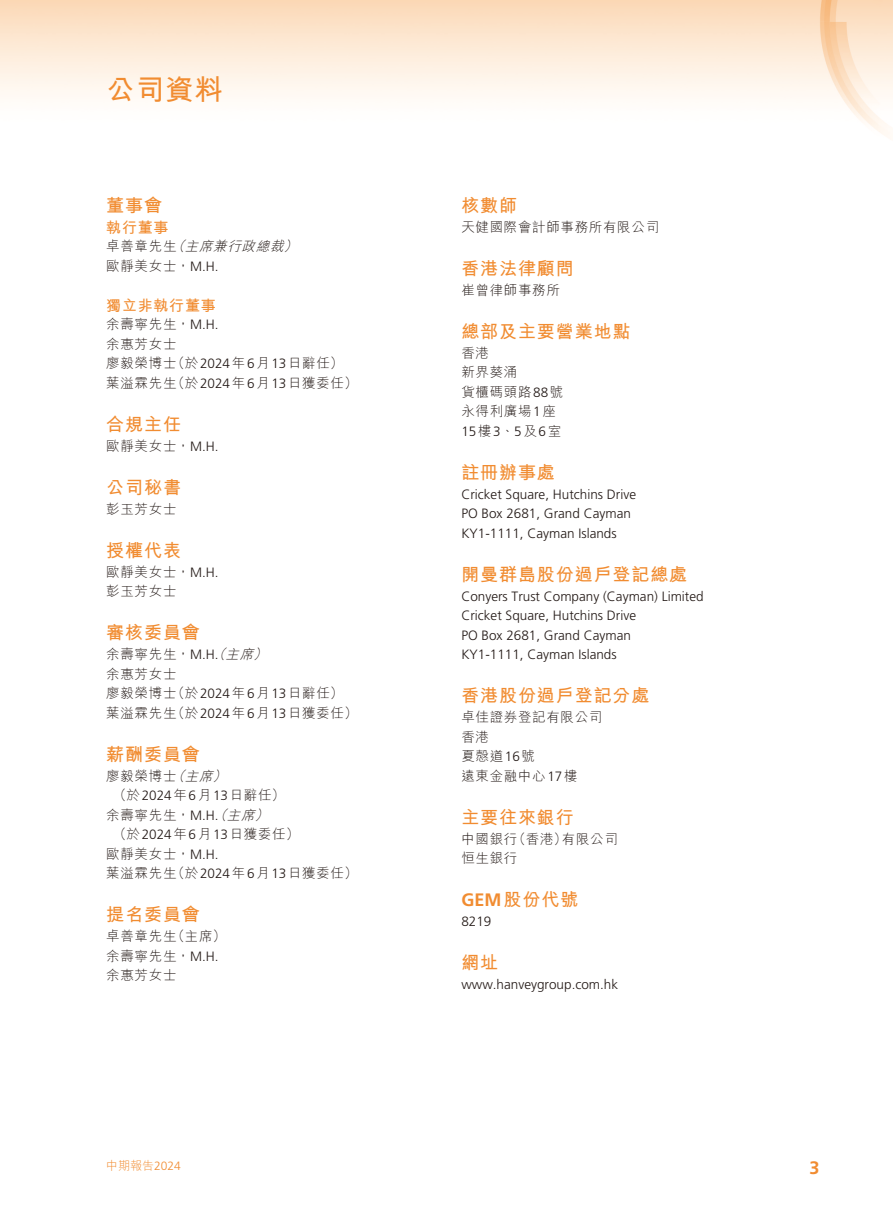
<style>
.page{position:relative;width:893px;height:1212px;background:#fff}
.page>*{position:absolute;margin:0;border:0;box-sizing:border-box;transform-origin:0 0}
.t1{font:700 28.5px "M Hei HK";color:#f18c31}
.t2{font:700 18px "M Hei HK";letter-spacing:.05em;color:#f18c31}
.t3{font:700 18px "Frutiger LT Std";color:#f18c31}
.t4{font:700 15px "M Hei HK";letter-spacing:.05em;color:#f18c31}
.t5{font:300 13.5px/19.5px "M Hei HK";letter-spacing:.05em;color:#231916}
.t6{font:300 13.5px/19.5px "Frutiger LT Std";color:#231916}
.t7{font:300 12px "M Hei HK";color:#f18c31}
.s1{font-style:italic}
.s2{font-family:"Frutiger LT Std"}
.s3{font-family:"M Hei HK"}
</style>
<div class="page">
<img style="left:0;top:0;width:893px;height:137px">
<h1 class="t1" style="left:106px;top:69px;width:118px">公司資料</h1>
<h2 class="t2" style="left:106px;top:192px;width:57px">董事會</h2>
<p class="t4" style="left:106px;top:217px;width:64px">執行董事</p>
<p class="t5" style="left:106px;top:236px;width:196px">卓善章先生<span class="s1">（主席兼行政總裁）</span>歐靜美女士，<span class="s2">M.H.</span></p>
<p class="t4" style="left:106px;top:295px;width:111px">獨立非執行董事</p>
<p class="t5" style="left:106px;top:314px;width:253px">余壽寧先生，<span class="s2">M.H.<br></span>余惠芳女士<br>廖毅榮博士（於<span class="s2">2024</span>年<span class="s2">6</span>月<span class="s2">13</span>日辭任）葉溢霖先生（於<span class="s2">2024</span>年<span class="s2">6</span>月<span class="s2">13</span>日獲委任）</p>
<h2 class="t2" style="left:106px;top:411px;width:76px">合規主任</h2>
<p class="t5" style="left:106px;top:436px;width:114px">歐靜美女士，<span class="s2">M.H.</span></p>
<h2 class="t2" style="left:106px;top:474px;width:76px">公司秘書</h2>
<p class="t5" style="left:106px;top:499px;width:72px">彭玉芳女士</p>
<h2 class="t2" style="left:106px;top:537px;width:76px">授權代表</h2>
<p class="t5" style="left:106px;top:562px;width:114px">歐靜美女士，<span class="s2">M.H.</span>彭玉芳女士</p>
<h2 class="t2" style="left:106px;top:619px;width:95px">審核委員會</h2>
<p class="t5" style="left:106px;top:644px;width:253px">余壽寧先生，<span class="s2">M.H.</span><span class="s1">（主席）<br></span>余惠芳女士<br>廖毅榮博士（於<span class="s2">2024</span>年<span class="s2">6</span>月<span class="s2">13</span>日辭任）葉溢霖先生（於<span class="s2">2024</span>年<span class="s2">6</span>月<span class="s2">13</span>日獲委任）</p>
<h2 class="t2" style="left:106px;top:741px;width:95px">薪酬委員會</h2>
<p class="t5" style="left:106px;top:766px;width:125px">廖毅榮博士<span class="s1">（主席）</span></p>
<p class="t5" style="left:113px;top:785px;width:174px">（於<span class="s2">2024</span>年<span class="s2">6</span>月<span class="s2">13</span>日辭任）</p>
<p class="t5" style="left:106px;top:805px;width:167px">余壽寧先生，<span class="s2">M.H.</span><span class="s1">（主席）</span></p>
<p class="t5" style="left:113px;top:824px;width:188px">（於<span class="s2">2024</span>年<span class="s2">6</span>月<span class="s2">13</span>日獲委任）</p>
<p class="t5" style="left:106px;top:844px;width:114px">歐靜美女士，<span class="s2">M.H.</span></p>
<p class="t5" style="left:106px;top:863px;width:253px">葉溢霖先生（於<span class="s2">2024</span>年<span class="s2">6</span>月<span class="s2">13</span>日獲委任）</p>
<h2 class="t2" style="left:106px;top:901px;width:95px">提名委員會</h2>
<p class="t5" style="left:106px;top:926px;width:121px">卓善章先生（主席）余壽寧先生，<span class="s2">M.H.</span>余惠芳女士</p>
<h2 class="t2" style="left:461px;top:192px;width:57px">核數師</h2>
<p class="t5" style="left:461px;top:217px;width:199px">天健國際會計師事務所有限公司</p>
<h2 class="t2" style="left:461px;top:255px;width:114px">香港法律顧問</h2>
<p class="t5" style="left:461px;top:280px;width:100px">崔曾律師事務所</p>
<h2 class="t2" style="left:461px;top:318px;width:171px">總部及主要營業地點</h2>
<p class="t5" style="left:461px;top:343px;width:104px">香港<br>新界葵涌<br>貨櫃碼頭路<span class="s2">88</span>號永得利廣場<span class="s2">1</span>座</p>
<p class="t6" style="left:461px;top:421px;width:101px">15<span class="s3">樓</span>3<span class="s3">、</span>5<span class="s3">及</span>6<span class="s3">室</span></p>
<h2 class="t2" style="left:461px;top:459px;width:95px">註冊辦事處</h2>
<p class="t6" style="left:461px;top:484px;width:176px">Cricket Square, Hutchins Drive<br>PO Box 2681, Grand Cayman<br>KY1-1111, Cayman Islands</p>
<h2 class="t2" style="left:461px;top:561px;width:227px">開曼群島股份過戶登記總處</h2>
<p class="t6" style="left:461px;top:586px;width:244px">Conyers Trust Company (Cayman) Limited<br>Cricket Square, Hutchins Drive<br>PO Box 2681, Grand Cayman<br>KY1-1111, Cayman Islands</p>
<h2 class="t2" style="left:461px;top:682px;width:190px">香港股份過戶登記分處</h2>
<p class="t5" style="left:461px;top:707px;width:143px">卓佳證券登記有限公司香港<br>夏慤道<span class="s2">16</span>號<br>遠東金融中心<span class="s2">17</span>樓</p>
<h2 class="t2" style="left:461px;top:804px;width:114px">主要往來銀行</h2>
<p class="t5" style="left:461px;top:829px;width:158px">中國銀行（香港）有限公司恒生銀行</p>
<h2 class="t2" style="left:461px;top:886px;width:118px"><span class="s2">GEM</span>股份代號</h2>
<p class="t6" style="left:461px;top:912px;width:32px">8219</p>
<h2 class="t2" style="left:461px;top:949px;width:38px">網址</h2>
<p class="t6" style="left:461px;top:975px;width:158px">www.hanveygroup.com.hk</p>
<p class="t7" style="left:106px;top:1159px;width:76px">中期報告<span class="s2">2024</span></p>
<h2 class="t3" style="left:810px;top:1157px;width:12px">3</h2>
</div>
